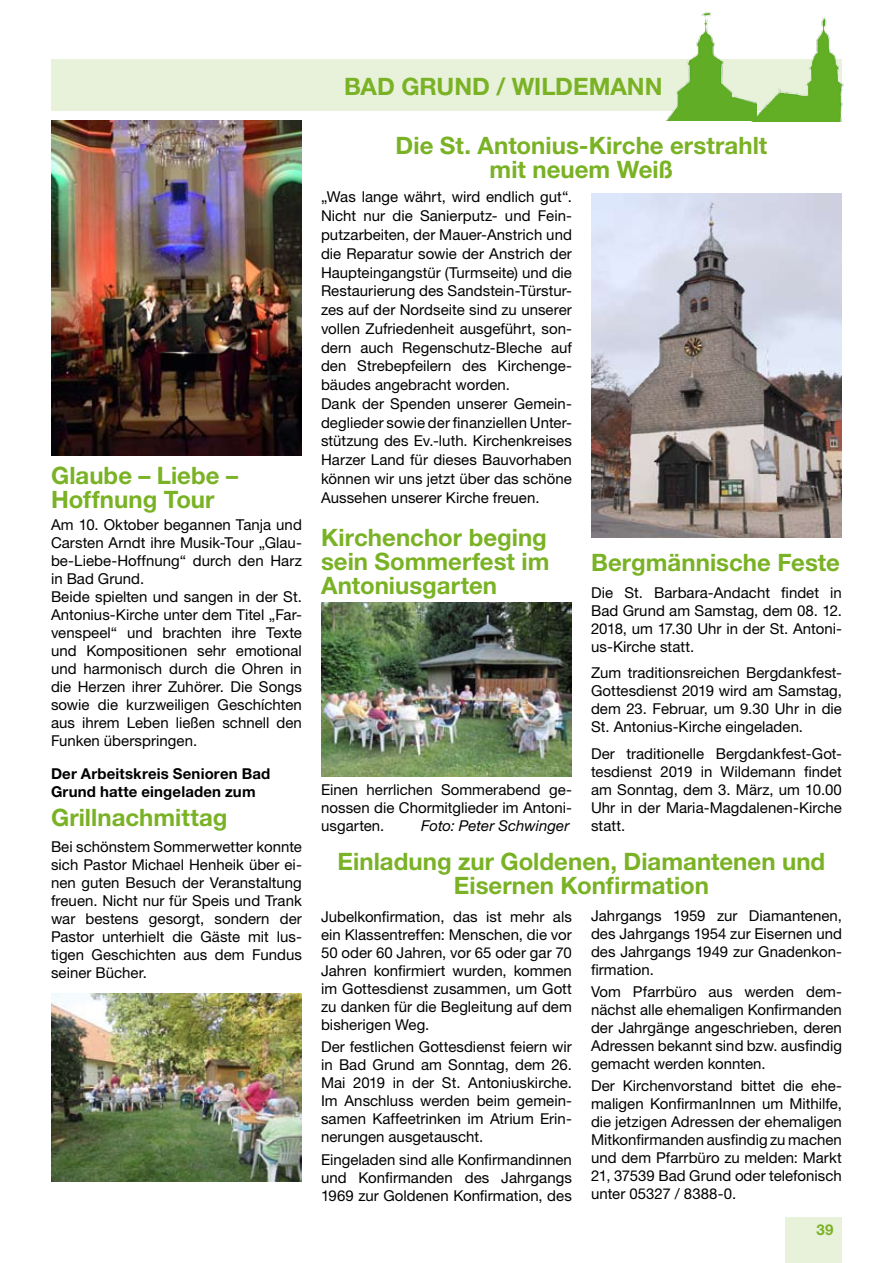
<style>
.page{position:relative;width:893px;height:1263px;background:#fff}
.page>*{position:absolute;margin:0;border:0;box-sizing:border-box;transform-origin:0 0}
.t1{font:700 24px/24px "Helvetica Neue LT Std";color:#7ab225;text-align:center}
.t2{font:15px/18px "Helvetica Neue LT Std";color:#000;text-align:justify}
.t3{font:700 15px/18px "Helvetica Neue LT Std";letter-spacing:.01em;color:#000}
.t4{font:italic 15px "Helvetica Neue LT Std";letter-spacing:-.005em;color:#000}
.t5{font:700 15px "Helvetica Neue LT Std";color:#7ab225}
</style>
<div class="page">
<div style="left:51px;top:60px;width:791px;height:51px;background:#e8f1d9"></div>
<div style="left:785px;top:1217px;width:57px;height:46px;background:#e8f1d9"></div>
<img style="left:756px;top:17px;width:88px;height:104px">
<img style="left:663px;top:12px;width:93px;height:109px">
<img style="left:51px;top:121px;width:251px;height:334px">
<img style="left:591px;top:194px;width:251px;height:343px">
<img style="left:51px;top:993px;width:251px;height:188px">
<img style="left:321px;top:603px;width:251px;height:173px">
<h1 class="t1" style="left:51px;top:462px;width:188px;text-align:left">Glaube – Liebe –<br>Hoffnung Tour</h1>
<p class="t2" style="left:51px;top:515px;width:252px;text-align:left">Am 10. Oktober begannen Tanja und<br>Carsten Arndt ihre Musik-Tour „Glau&shy;be-Liebe-Hoffnung“ durch den Harz in Bad Grund.<br>Beide spielten und sangen in der St.<br>Antonius-Kirche unter dem Titel „Far&shy;venspeel“ und brachten ihre Texte und Kompositionen sehr emotional und harmonisch durch die Ohren in die Herzen ihrer Zuhörer. Die Songs sowie die kurzweiligen Geschíchten aus ihrem Leben ließen schnell den<br>Funken überspringen.</p>
<p class="t3" style="left:51px;top:765px;width:221px">Der Arbeitskreis Senioren Bad<br>Grund hatte eingeladen zum</p>
<h1 class="t1" style="left:51px;top:805px;width:178px">Grillnachmittag</h1>
<p class="t2" style="left:51px;top:838px;width:252px">Bei schönstem Sommerwetter konnte sich Pastor Michael Henheik über ei&shy;nen guten Besuch der Veranstaltung freuen. Nicht nur für Speis und Trank war bestens gesorgt, sondern der Pastor unterhielt die Gäste mit lus&shy;tigen Geschichten aus dem Fundus seiner Bücher.</p>
<h1 class="t1" style="left:344px;top:74px;width:320px">BAD GRUND / WILDEMANN</h1>
<h1 class="t1" style="left:396px;top:133px;width:373px">Die St. Antonius-Kirche erstrahlt mit neuem Weiß</h1>
<p class="t2" style="left:321px;top:188px;width:252px;line-height:18.8px;text-align:left">„Was lange währt, wird endlich gut“.<br>Nicht nur die Sanierputz- und Fein&shy;putzarbeiten, der Mauer-Anstrich und die Reparatur sowie der Anstrich der Haupteingangstür (Turmseite) und die Restaurierung des Sandstein-Türstur&shy;zes auf der Nordseite sind zu unserer vollen Zufriedenheit ausgeführt, son&shy;dern auch Regenschutz-Bleche auf den Strebepfeilern des Kirchenge&shy;bäudes angebracht worden.<br>Dank der Spenden unserer Gemein&shy;deglieder sowie der finanziellen Unter&shy;stützung des Ev.-luth. Kirchenkreises Harzer Land für dieses Bauvorhaben können wir uns jetzt über das schöne Aussehen unserer Kirche freuen.</p>
<h1 class="t1" style="left:321px;top:524px;width:230px;text-align:justify">Kirchenchor beging sein Sommerfest im Antoniusgarten</h1>
<p class="t2" style="left:321px;top:780px;width:252px">Einen herrlichen Sommerabend ge&shy;nossen die Chormitglieder im Antoni&shy;usgarten.</p>
<p class="t4" style="left:421px;top:816px;width:150px">Foto: Peter Schwinger</p>
<h1 class="t1" style="left:591px;top:550px;width:250px">Bergmännische Feste</h1>
<p class="t2" style="left:591px;top:583px;width:252px">Die St. Barbara-Andacht findet in Bad Grund am Samstag, dem 08. 12.<br>2018, um 17.30 Uhr in der St. Antoni&shy;us-Kirche statt.</p>
<p class="t2" style="left:591px;top:663px;width:252px">Zum traditionsreichen Bergdankfest-Gottesdienst 2019 wird am Samstag, dem 23. Februar, um 9.30 Uhr in die St. Antonius-Kirche eingeladen.</p>
<p class="t2" style="left:591px;top:744px;width:252px">Der traditionelle Bergdankfest-Got&shy;tesdienst 2019 in Wildemann findet am Sonntag, dem 3. März, um 10.00<br>Uhr in der Maria-Magdalenen-Kirche statt.</p>
<h1 class="t1" style="left:338px;top:849px;width:489px">Einladung zur Goldenen, Diamantenen und<br>Eisernen Konfirmation</h1>
<p class="t2" style="left:321px;top:907px;width:252px">Jubelkonfirmation, das ist mehr als ein Klassentreffen: Menschen, die vor 50 oder 60 Jahren, vor 65 oder gar 70<br>Jahren konfirmiert wurden, kommen im Gottesdienst zusammen, um Gott zu danken für die Begleitung auf dem bisherigen Weg.</p>
<p class="t2" style="left:321px;top:1038px;width:252px">Der festlichen Gottesdienst feiern wir in Bad Grund am Sonntag, dem 26.<br>Mai 2019 in der St. Antoniuskirche.<br>Im Anschluss werden beim gemein&shy;samen Kaffeetrinken im Atrium Erin&shy;nerungen ausgetauscht.</p>
<p class="t2" style="left:321px;top:1150px;width:252px">Eingeladen sind alle Konfirmandinnen und Konfirmanden des Jahrgangs 1969 zur Goldenen Konfirmation, des</p>
<p class="t2" style="left:591px;top:906px;width:252px">Jahrgangs 1959 zur Diamantenen, des Jahrgangs 1954 zur Eisernen und des Jahrgangs 1949 zur Gnadenkon&shy;firmation.</p>
<p class="t2" style="left:591px;top:982px;width:252px">Vom Pfarrbüro aus werden dem&shy;nächst alle ehemaligen Konfirmanden der Jahrgänge angeschrieben, deren Adressen bekannt sind bzw. ausfindig gemacht werden konnten.</p>
<p class="t2" style="left:591px;top:1076px;width:252px">Der Kirchenvorstand bittet die ehe&shy;maligen KonfirmanInnen um Mithilfe, die jetzigen Adressen der ehemaligen Mitkonfirmanden ausfindig zu machen und dem Pfarrbüro zu melden: Markt 21, 37539 Bad Grund oder telefonisch unter 05327 / 8388-0.</p>
<p class="t5" style="left:816px;top:1221px;width:18px">39</p>
</div>
